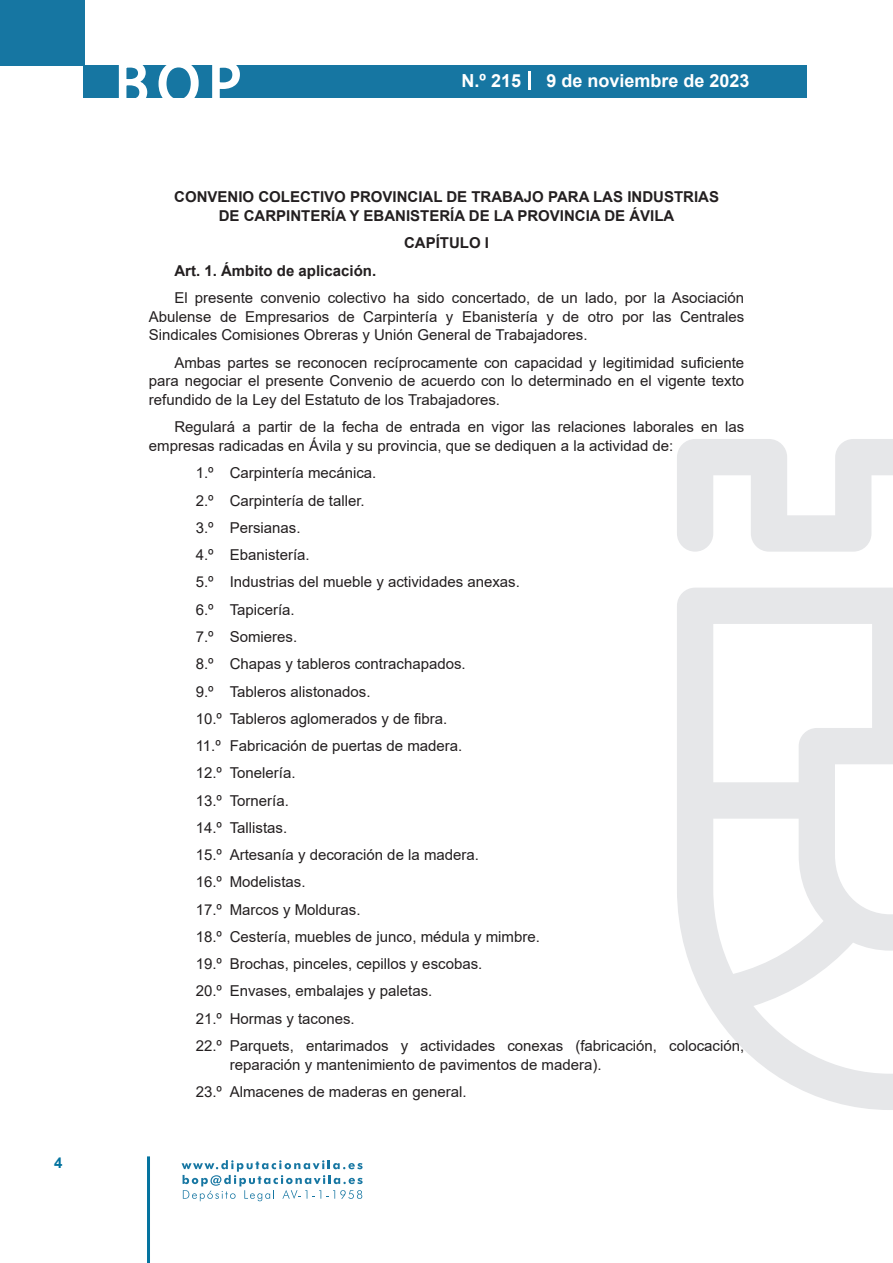
<style>
.page{position:relative;width:893px;height:1263px;background:#fff}
.page>*{position:absolute;margin:0;border:0;box-sizing:border-box;transform-origin:0 0}
.t1{font:500 61.5px "Avant Garde";color:#fff}
.t2{font:700 18px "Arial";color:#fff}
.texto_normal{font:15px/18.8px "Arial";color:#231f20;text-align:justify}
.texto_centrado{font:700 15px/18.8px "Arial";color:#231f20;text-align:center}
.texto_normal-2{font:700 15px "Arial";color:#231f20}
.t3{font:700 15px "Arial";color:#04739f}
</style>
<div class="page">
<div style="left:0;top:0;width:85px;height:65px;background:#1676a2"></div>
<div style="left:84px;top:65px;width:723px;height:33px;background:#1676a2"></div>
<svg style="left:118px;top:65px;width:30px;height:33px"></svg>
<svg style="left:158px;top:65px;width:41px;height:33px"></svg>
<svg style="left:212px;top:65px;width:28px;height:33px"></svg>
<svg style="left:182px;top:1160px;width:181px;height:41px"></svg>
<hr style="left:147px;top:1156px;width:3px;height:107px;background:#04739f">
<svg style="left:529px;top:71px;width:2px;height:19px"></svg>
<svg style="left:677px;top:439px;width:216px;height:671px"></svg>
<p class="t3" style="left:54px;top:1152px;width:10px">4</p>
<h1 class="t1" style="left:115px;top:46px;width:128px">BOP</h1>
<p class="t2" style="left:462px;top:68px;width:61px">N.º 215</p>
<p class="t2" style="left:546px;top:68px;width:205px">9 de noviembre de 2023</p>
<p class="texto_centrado" style="left:174px;top:188px;width:546px">CONVENIO COLECTIVO PROVINCIAL DE TRABAJO PARA LAS INDUSTRIAS<br>DE CARPINTERÍA Y EBANISTERÍA DE LA PROVINCIA DE ÁVILA</p>
<p class="texto_centrado" style="left:404px;top:234px;width:87px">CAPÍTULO I</p>
<p class="texto_normal-2" style="left:174px;top:260px;width:203px">Art. 1. Ámbito de aplicación.</p>
<p class="texto_normal" style="left:149px;top:288px;width:597px;text-indent:26px">El presente convenio colectivo ha sido concertado, de un lado, por la Asociación Abulense de Empresarios de Carpintería y Ebanistería y de otro por las Centrales Sindicales Comisiones Obreras y Unión General de Trabajadores.</p>
<p class="texto_normal" style="left:149px;top:353px;width:597px;text-indent:26px">Ambas partes se reconocen recíprocamente con capacidad y legitimidad suficiente para negociar el presente Convenio de acuerdo con lo determinado en el vigente texto refundido de la Ley del Estatuto de los Trabajadores.</p>
<p class="texto_normal" style="left:149px;top:418px;width:597px;text-indent:26px">Regulará a partir de la fecha de entrada en vigor las relaciones laborales en las empresas radicadas en Ávila y su provincia, que se dediquen a la actividad de:</p>
<p class="texto_normal" style="left:196px;top:464px;width:182px">1.º Carpintería mecánica.</p>
<p class="texto_normal" style="left:196px;top:491px;width:171px">2.º Carpintería de taller.</p>
<p class="texto_normal" style="left:196px;top:518px;width:106px">3.º Persianas.</p>
<p class="texto_normal" style="left:196px;top:545px;width:116px">4.º Ebanistería.</p>
<p class="texto_normal" style="left:196px;top:573px;width:326px">5.º Industrias del mueble y actividades anexas.</p>
<p class="texto_normal" style="left:196px;top:600px;width:101px">6.º Tapicería.</p>
<p class="texto_normal" style="left:196px;top:627px;width:103px">7.º Somieres.</p>
<p class="texto_normal" style="left:196px;top:654px;width:271px">8.º Chapas y tableros contrachapados.</p>
<p class="texto_normal" style="left:196px;top:682px;width:176px">9.º Tableros alistonados.</p>
<p class="texto_normal" style="left:196px;top:709px;width:253px">10.º Tableros aglomerados y de fibra.</p>
<p class="texto_normal" style="left:196px;top:736px;width:268px">11.º Fabricación de puertas de madera.</p>
<p class="texto_normal" style="left:196px;top:763px;width:101px">12.º Tonelería.</p>
<p class="texto_normal" style="left:196px;top:791px;width:95px">13.º Tornería.</p>
<p class="texto_normal" style="left:196px;top:818px;width:93px">14.º Tallistas.</p>
<p class="texto_normal" style="left:196px;top:845px;width:285px">15.º Artesanía y decoración de la madera.</p>
<p class="texto_normal" style="left:196px;top:872px;width:111px">16.º Modelistas.</p>
<p class="texto_normal" style="left:196px;top:900px;width:166px">17.º Marcos y Molduras.</p>
<p class="texto_normal" style="left:196px;top:927px;width:346px">18.º Cestería, muebles de junco, médula y mimbre.</p>
<p class="texto_normal" style="left:196px;top:954px;width:288px">19.º Brochas, pinceles, cepillos y escobas.</p>
<p class="texto_normal" style="left:196px;top:981px;width:238px">20.º Envases, embalajes y paletas.</p>
<p class="texto_normal" style="left:196px;top:1009px;width:161px">21.º Hormas y tacones.</p>
<p class="texto_normal" style="left:230px;top:1036px;width:516px;text-indent:-34px">22.º Parquets, entarimados y actividades conexas (fabricación, colocación, reparación y mantenimiento de pavimentos de madera).</p>
<p class="texto_normal" style="left:196px;top:1082px;width:272px">23.º Almacenes de maderas en general.</p>
</div>
